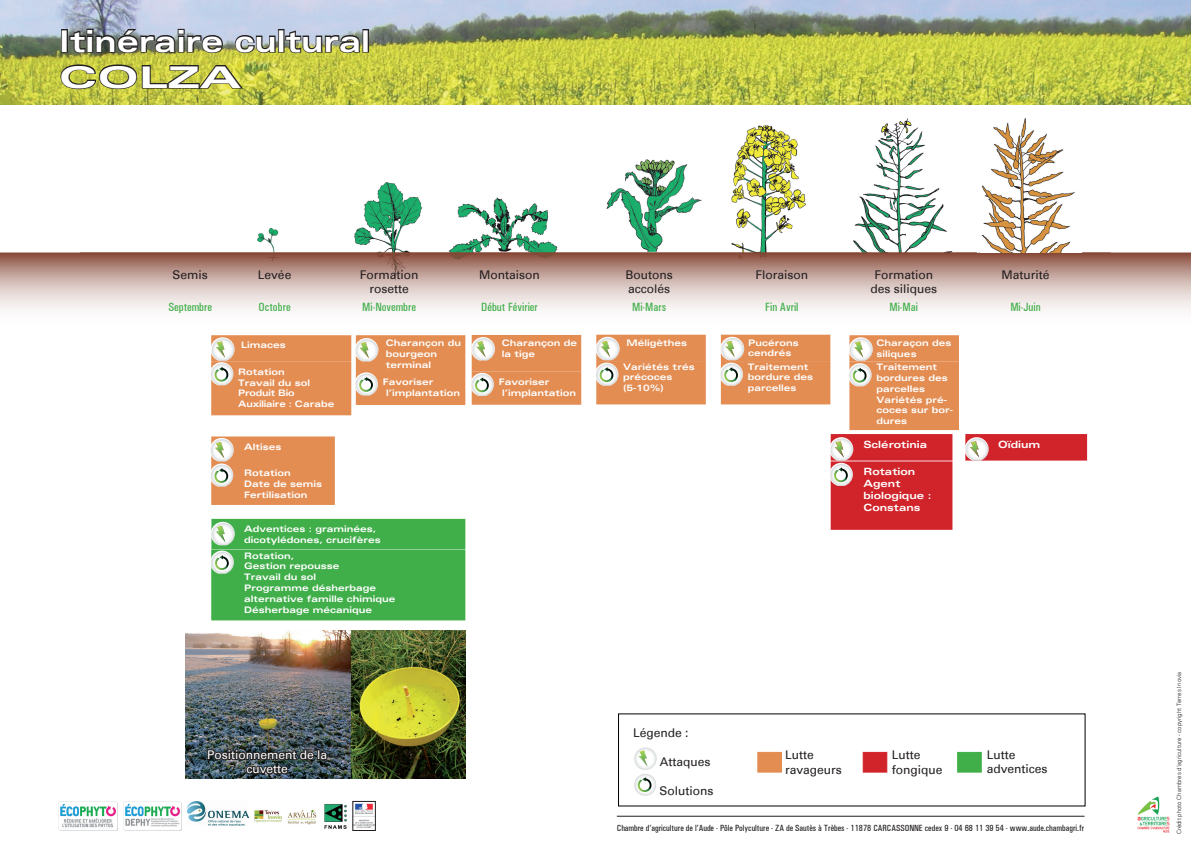
<style>
.page{position:relative;width:1191px;height:842px;background:#fff}
.page>*{position:absolute;margin:0;border:0;box-sizing:border-box;transform-origin:0 0}
.t1{font:700 expanded 30px/36px "Univers";color:#fff}
.t2{font:12px/14.4px "Univers";color:#231f20}
.t3{font:500 condensed 12px "Univers";color:#40ae49}
.t4{font:12px/14.4px "Univers";color:#fff;text-align:center}
.t5{font:700 expanded 10px/12px "Univers";color:#fff}
.t6{font:700 expanded 9px/10.8px "Univers";color:#fff}
.t7{font:500 condensed 9px "Univers";color:#231f20}
.t8{font:300 6px "Univers";color:#231f20}
</style>
<div class="page">
<div style="left:211px;top:436px;width:124px;height:27px;background:#e38d53;border:2px solid #e38d53"></div>
<img style="left:0;top:0;width:1191px;height:104px">
<div style="left:61px;top:29px;width:7px;height:24px;border:2px solid #231f20"></div>
<img style="left:68px;top:28px;width:156px;height:27px">
<svg style="left:234px;top:34px;width:43px;height:20px"></svg>
<div style="left:278px;top:29px;width:6px;height:24px;border:2px solid #231f20"></div>
<svg style="left:284px;top:29px;width:77px;height:26px;background:#858a70"></svg>
<div style="left:362px;top:29px;width:7px;height:24px;border:2px solid #231f20"></div>
<svg style="left:60px;top:63px;width:185px;height:27px;background:#999a3a"></svg>
<img style="left:354px;top:183px;width:68px;height:69px">
<img style="left:606px;top:160px;width:96px;height:92px">
<img style="left:853px;top:118px;width:100px;height:134px">
<img style="left:257px;top:228px;width:22px;height:24px">
<img style="left:448px;top:198px;width:110px;height:54px">
<img style="left:731px;top:126px;width:75px;height:126px">
<svg style="left:0;top:252px;width:1191px;height:58px;background:#cbb0a9"></svg>
<hr style="left:80px;top:252px;width:1030px;height:1px;background:#854635">
<div style="left:211px;top:335px;width:140px;height:27px;background:#e38d53;border:2px solid #e38d53"></div>
<div style="left:211px;top:362px;width:140px;height:53px;background:#e38d53"></div>
<div style="left:211px;top:463px;width:124px;height:42px;background:#e38d53"></div>
<div style="left:211px;top:519px;width:254px;height:30px;background:#40ae49"></div>
<div style="left:211px;top:549px;width:254px;height:71px;background:#40ae49;border:2px solid #40ae49"></div>
<div style="left:830px;top:434px;width:122px;height:27px;background:#d1232a;border:2px solid #d1232a"></div>
<div style="left:830px;top:461px;width:122px;height:69px;background:#d1232a;border:2px solid #d1232a"></div>
<img style="left:1137px;top:796px;width:32px;height:36px">
<hr style="left:617px;top:816px;width:467px;height:1px;background:#231f20">
<svg style="left:211px;top:337px;width:23px;height:48px"></svg>
<svg style="left:211px;top:438px;width:23px;height:49px"></svg>
<svg style="left:211px;top:522px;width:24px;height:23px"></svg>
<svg style="left:211px;top:551px;width:23px;height:23px"></svg>
<svg style="left:830px;top:437px;width:23px;height:49px"></svg>
<svg style="left:634px;top:747px;width:23px;height:49px"></svg>
<div style="left:757px;top:752px;width:25px;height:21px;background:#e38d53;border:1px solid #e38d53"></div>
<div style="left:862px;top:752px;width:25px;height:21px;background:#d1232a;border:1px solid #d1232a"></div>
<div style="left:957px;top:752px;width:24px;height:21px;background:#40ae49;border:1px solid #40ae49"></div>
<div style="left:356px;top:335px;width:109px;height:37px;background:#e38d53;border:2px solid #e38d53"></div>
<div style="left:356px;top:372px;width:109px;height:33px;background:#e38d53"></div>
<svg style="left:355px;top:338px;width:23px;height:23px"></svg>
<svg style="left:355px;top:372px;width:23px;height:24px"></svg>
<div style="left:472px;top:335px;width:109px;height:37px;background:#e38d53;border:2px solid #e38d53"></div>
<div style="left:472px;top:372px;width:109px;height:33px;background:#e38d53;border:2px solid #e38d53"></div>
<svg style="left:471px;top:337px;width:24px;height:24px"></svg>
<svg style="left:471px;top:373px;width:23px;height:23px"></svg>
<div style="left:596px;top:335px;width:110px;height:26px;background:#e38d53"></div>
<div style="left:596px;top:361px;width:110px;height:43px;background:#e38d53;border:2px solid #e38d53"></div>
<svg style="left:596px;top:337px;width:23px;height:49px"></svg>
<div style="left:721px;top:335px;width:109px;height:26px;background:#e38d53"></div>
<div style="left:721px;top:361px;width:109px;height:43px;background:#e38d53;border:2px solid #e38d53"></div>
<svg style="left:720px;top:337px;width:24px;height:49px"></svg>
<div style="left:965px;top:434px;width:122px;height:27px;background:#d1232a;border:2px solid #d1232a"></div>
<svg style="left:965px;top:437px;width:23px;height:24px"></svg>
<div style="left:849px;top:335px;width:110px;height:27px;background:#e38d53;border:2px solid #e38d53"></div>
<div style="left:849px;top:362px;width:110px;height:68px;background:#e38d53"></div>
<svg style="left:849px;top:337px;width:23px;height:49px"></svg>
<img style="left:977px;top:118px;width:104px;height:135px">
<img style="left:185px;top:630px;width:166px;height:149px">
<img style="left:351px;top:630px;width:114px;height:149px">
<img style="left:206px;top:748px;width:123px;height:29px">
<img style="left:59px;top:801px;width:59px;height:29px">
<img style="left:123px;top:801px;width:59px;height:29px">
<img style="left:188px;top:801px;width:60px;height:24px">
<img style="left:254px;top:810px;width:27px;height:13px">
<img style="left:287px;top:809px;width:30px;height:16px">
<img style="left:324px;top:804px;width:23px;height:25px">
<img style="left:355px;top:803px;width:18px;height:25px">
<h1 class="t1" style="left:59px;top:23px;width:313px">Itinéraire cultural<br>COLZA</h1>
<h2 class="t2" style="left:173px;top:267px;width:37px">Semis</h2>
<h2 class="t2" style="left:258px;top:267px;width:35px">Levée</h2>
<h2 class="t2" style="left:360px;top:267px;width:60px;text-align:center">Formation rosette</h2>
<h2 class="t2" style="left:479px;top:267px;width:62px">Montaison</h2>
<h2 class="t2" style="left:625px;top:267px;width:49px">Boutons accolés</h2>
<h2 class="t2" style="left:755px;top:267px;width:54px">Floraison</h2>
<h2 class="t2" style="left:870px;top:267px;width:68px;text-align:center">Formation des siliques</h2>
<h2 class="t2" style="left:1001px;top:267px;width:49px">Maturité</h2>
<h2 class="t3" style="left:168px;top:300px;width:45px">Septembre</h2>
<h2 class="t3" style="left:258px;top:300px;width:34px">Octobre</h2>
<h2 class="t3" style="left:362px;top:300px;width:55px">Mi-Novembre</h2>
<h2 class="t3" style="left:481px;top:300px;width:58px">Début Févirier</h2>
<h2 class="t3" style="left:632px;top:300px;width:35px">Mi-Mars</h2>
<h2 class="t3" style="left:765px;top:300px;width:35px">Fin Avril</h2>
<h2 class="t3" style="left:889px;top:300px;width:30px">Mi-Mai</h2>
<h2 class="t3" style="left:1010px;top:300px;width:32px">Mi-Juin</h2>
<p class="t6" style="left:241px;top:340px;width:46px">Limaces</p>
<p class="t6" style="left:238px;top:366px;width:98px">Rotation<br>Travail du sol<br>Produit Bio<br>Auxiliaire : Carabe</p>
<p class="t6" style="left:244px;top:441px;width:39px">Altises</p>
<p class="t6" style="left:386px;top:337px;width:77px">Charançon du bourgeon terminal</p>
<p class="t6" style="left:386px;top:376px;width:75px;text-indent:-3px">Favoriser l’implantation</p>
<p class="t6" style="left:244px;top:467px;width:80px">Rotation<br>Date de semis<br>Fertilisation</p>
<p class="t6" style="left:244px;top:523px;width:138px">Adventices : graminées, dicotylédones, crucifères</p>
<p class="t6" style="left:244px;top:550px;width:153px">Rotation,<br>Gestion repousse<br>Travail du sol<br>Programme désherbage alternative famille chimique<br>Désherbage mécanique</p>
<p class="t6" style="left:502px;top:337px;width:77px">Charançon de la tige</p>
<p class="t6" style="left:502px;top:376px;width:75px;text-indent:-3px">Favoriser l’implantation</p>
<p class="t6" style="left:626px;top:337px;width:62px">Méligèthes</p>
<p class="t6" style="left:623px;top:361px;width:73px">Variétés trés précoces (5-10%)</p>
<p class="t6" style="left:748px;top:337px;width:52px">Pucérons cendrés</p>
<p class="t6" style="left:748px;top:361px;width:67px">Traitement bordure des parcelles</p>
<p class="t6" style="left:876px;top:337px;width:76px">Charaçon des siliques</p>
<p class="t6" style="left:876px;top:361px;width:78px">Traitement bordures des parcelles<br>Variétés pré&shy;coces sur bor&shy;dures</p>
<p class="t5" style="left:863px;top:438px;width:65px">Sclérotinia</p>
<p class="t5" style="left:863px;top:465px;width:70px">Rotation<br>Agent biologique :<br>Constans</p>
<p class="t5" style="left:998px;top:438px;width:44px">Oïdium</p>
<h2 class="t4" style="left:207px;top:747px;width:122px">Positionnement de la cuvette</h2>
<h2 class="t2" style="left:633px;top:726px;width:57px">Légende :</h2>
<h2 class="t2" style="left:660px;top:754px;width:52px">Attaques</h2>
<h2 class="t2" style="left:659px;top:783px;width:55px">Solutions</h2>
<h2 class="t2" style="left:785px;top:748px;width:58px">Lutte ravageurs</h2>
<h2 class="t2" style="left:892px;top:748px;width:52px">Lutte fongique</h2>
<h2 class="t2" style="left:987px;top:747px;width:62px">Lutte adventices</h2>
<p class="t7" style="left:617px;top:823px;width:469px">Chambre d’agriculture de l’Aude - Pôle Polyculture - ZA de Sautès à Trèbes - 11878 CARCASSONNE cedex 9 - 04 68 11 39 54 - www.aude.chambagri.fr</p>
<p class="t8" style="left:1175px;top:834px;width:164px;rotate:-90deg">Crédit photo Chambres d’agriculture - copyright Terres Inovia</p>
</div>
